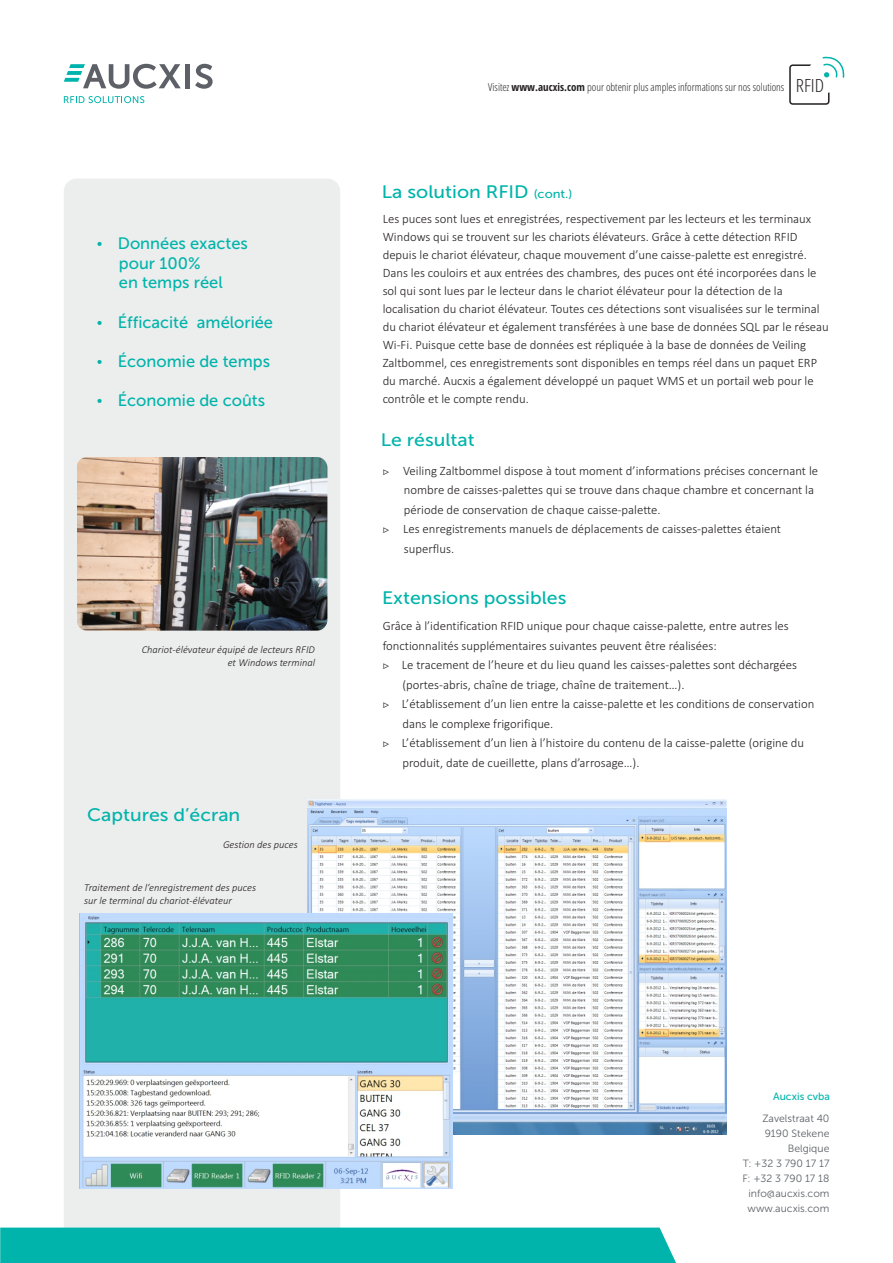
<style>
.page{position:relative;width:893px;height:1263px;background:#fff}
.page>*{position:absolute;margin:0;border:0;box-sizing:border-box;transform-origin:0 0}
.t1{font:18px "Museo Sans 500";color:#00b4ab;scale:1.08 1}
.t2{font:16.5px/19.5px "Museo Sans 500";color:#00b4ab}
.t3{font:300 12.75px/18px "Calibri";color:#231f20}
.t4{font:300 condensed 10.95px "Open Sans";color:#231f20}
.t5{font:italic 300 10.5px/12.8px "Calibri";color:#231f20;text-align:right}
.t6{font:10.5px/15.1px "Museo Sans 300";color:#5c6167;text-align:right}
.t7{font:10.5px "Museo Sans 500";color:#00b4ab}
.s1{font-weight:700}
.s2{font-size:18.15px}
.s3{font-size:12px}
.s4{font-family:"MT Extra";font-weight:400;font-size:10.8px}
</style>
<div class="page">
<div style="left:64px;top:179px;width:276px;height:1068px;background:#eceded;border-radius:13px"></div>
<div style="left:185px;top:64px;width:5px;height:24px;background:#5d6167"></div>
<svg style="left:195px;top:64px;width:18px;height:25px"></svg>
<svg style="left:64px;top:64px;width:117px;height:25px"></svg>
<svg style="left:64px;top:96px;width:80px;height:7px"></svg>
<img style="left:308px;top:800px;width:418px;height:334px">
<img style="left:80px;top:913px;width:373px;height:276px">
<img style="left:77px;top:457px;width:250px;height:174px;border-radius:11px">
<div style="left:0;top:1227px;width:676px;height:36px;background:#00b4ab"></div>
<div style="left:789px;top:64px;width:40px;height:41px;border:1px solid #231f20;border-radius:3px"></div>
<div style="left:807px;top:57px;width:36px;height:36px;background:#fff;border-radius:50%"></div>
<svg style="left:822px;top:56px;width:23px;height:22px"></svg>
<p class="t2" style="left:118px;top:236px;width:132px">Données exactes pour 100%<br>en temps réel</p>
<p class="t2" style="left:118px;top:314px;width:157px">Éfficacité améloriée</p>
<p class="t2" style="left:118px;top:353px;width:154px">Économie de temps</p>
<p class="t2" style="left:118px;top:392px;width:149px">Économie de coûts</p>
<p class="t5" style="left:142px;top:644px;width:175px">Chariot-élévateur équipé de lecteurs RFID et Windows terminal</p>
<h1 class="t1" style="left:87px;top:807px;width:143px">Captures d’écran</h1>
<p class="t5" style="left:223px;top:839px;width:76px">Gestion des puces</p>
<p class="t5" style="left:84px;top:882px;width:174px;text-align:left">Traitement de l’enregistrement des puces sur le terminal du chariot-élévateur</p>
<p class="t4" style="left:488px;top:82px;width:337px">Visitez <span class="s1">www.aucxis.com</span> pour obtenir plus amples informations sur nos solutions <span class="s2">RFID</span></p>
<h1 class="t1" style="left:382px;top:185px;width:178px">La solution RFID <span class="s3">(cont.)</span></h1>
<p class="t3" style="left:383px;top:210px;width:448px">Les puces sont lues et enregistrées, respectivement par les lecteurs et les terminaux Windows qui se trouvent sur les chariots élévateurs. Grâce à cette détection RFID depuis le chariot élévateur, chaque mouvement d’une caisse-palette est enregistré.<br>Dans les couloirs et aux entrées des chambres, des puces ont été incorporées dans le sol qui sont lues par le lecteur dans le chariot élévateur pour la détection de la localisation du chariot élévateur. Toutes ces détections sont visualisées sur le terminal du chariot élévateur et également transférées à une base de données SQL par le réseau Wi-Fi. Puisque cette base de données est répliquée à la base de données de Veiling Zaltbommel, ces enregistrements sont disponibles en temps réel dans un paquet ERP du marché. Aucxis a également développé un paquet WMS et un portail web pour le contrôle et le compte rendu.</p>
<h1 class="t1" style="left:381px;top:433px;width:89px">Le résultat</h1>
<p class="t3" style="left:383px;top:462px;width:437px"><span class="s4">&gt;</span> Veiling Zaltbommel dispose à tout moment d’informations précises concernant le</p>
<p class="t3" style="left:404px;top:482px;width:412px">nombre de caisses-palettes qui se trouve dans chaque chambre et concernant la</p>
<p class="t3" style="left:404px;top:501px;width:258px">période de conservation de chaque caisse-palette.</p>
<p class="t3" style="left:383px;top:521px;width:400px"><span class="s4">&gt;</span> Les enregistrements manuels de déplacements de caisses-palettes étaient</p>
<p class="t3" style="left:404px;top:540px;width:52px">superflus.</p>
<h1 class="t1" style="left:382px;top:590px;width:172px">Extensions possibles</h1>
<p class="t3" style="left:383px;top:618px;width:408px">Grâce à l’identification RFID unique pour chaque caisse-palette, entre autres les</p>
<p class="t3" style="left:383px;top:637px;width:336px">fonctionnalités supplémentaires suivantes peuvent être réalisées:</p>
<p class="t3" style="left:383px;top:657px;width:416px"><span class="s4">&gt;</span> Le tracement de l’heure et du lieu quand les caisses-palettes sont déchargées</p>
<p class="t3" style="left:402px;top:676px;width:284px">(portes-abris, chaîne de triage, chaîne de traitement…).</p>
<p class="t3" style="left:383px;top:696px;width:433px"><span class="s4">&gt;</span> L’établissement d’un lien entre la caisse-palette et les conditions de conservation</p>
<p class="t3" style="left:402px;top:715px;width:153px">dans le complexe frigorifique.</p>
<p class="t3" style="left:383px;top:735px;width:423px"><span class="s4">&gt;</span> L’établissement d’un lien à l’histoire du contenu de la caisse-palette (origine du</p>
<p class="t3" style="left:402px;top:754px;width:239px">produit, date de cueillette, plans d’arrosage…).</p>
<p class="t7" style="left:773px;top:1092px;width:58px">Aucxis cvba</p>
<p class="t6" style="left:742px;top:1111px;width:89px">Zavelstraat 40<br>9190 Stekene<br>Belgique<br>T: +32 3 790 17 17<br>F: +32 3 790 17 18 info@aucxis.com www.aucxis.com</p>
</div>
